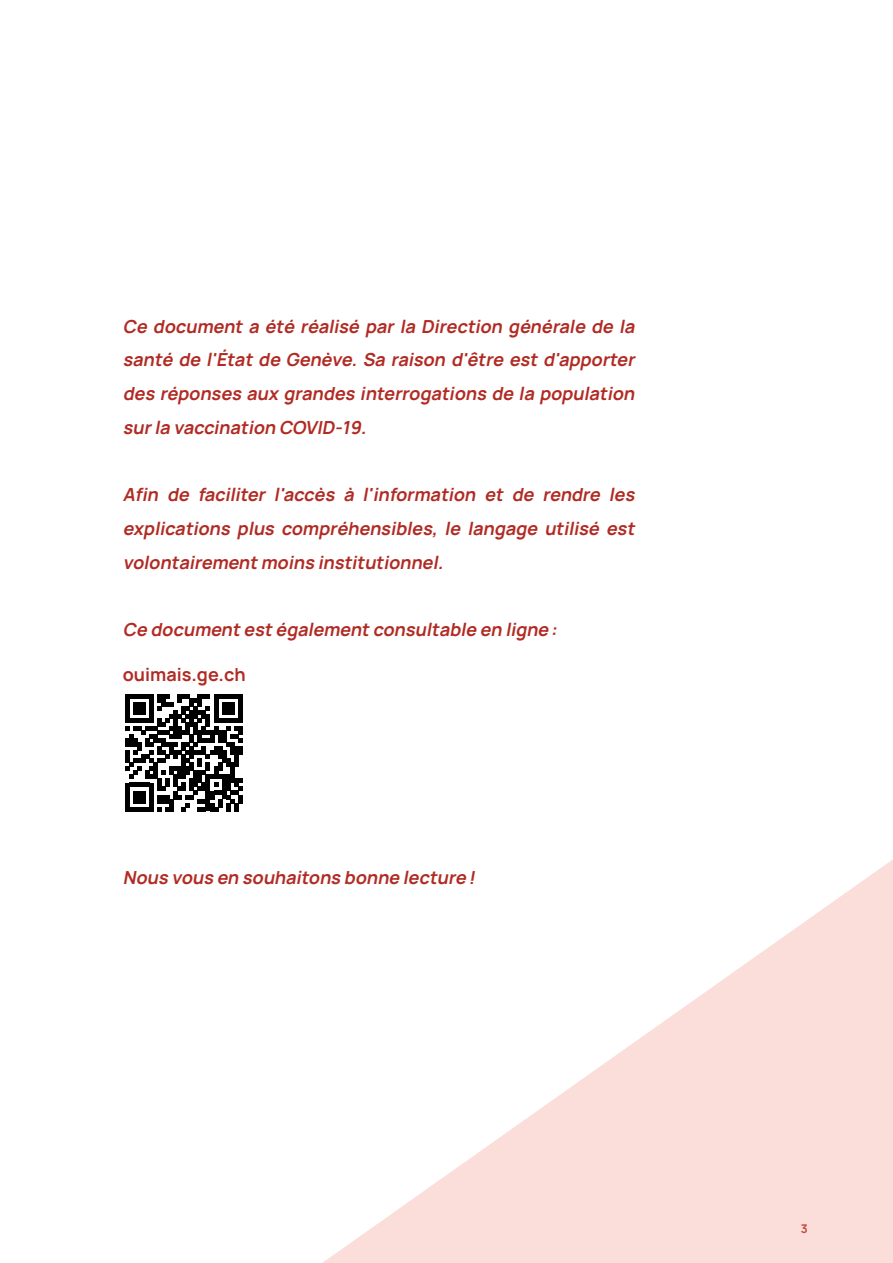
<style>
.page{position:relative;width:893px;height:1263px;background:#fff}
.page>*{position:absolute;margin:0;border:0;box-sizing:border-box;transform-origin:0 0}
.t1{font:italic 700 18px/33.8px "Manrope";color:#b12b24;text-align:justify}
.t2{font:700 18px "Manrope";color:#b12b24}
.t3{font:700 12px "Manrope";color:#b12b24}
</style>
<div class="page">
<svg style="left:322px;top:859px;width:571px;height:404px;fill:#fce2df"></svg>
<svg style="left:125px;top:694px;width:117px;height:117px"></svg>
<p class="t1" style="left:123px;top:308px;width:517px">Ce document a été réalisé par la Direction générale de la santé de l'État de Genève. Sa raison d'être est d'apporter des réponses aux grandes interrogations de la population surla vaccination COVID-19.</p>
<p class="t1" style="left:123px;top:477px;width:517px">Afin de faciliter l'accès à l'information et de rendre les explications plus compréhensibles, le langage utilisé est volontairement moins institutionnel.</p>
<p class="t1" style="left:123px;top:612px;width:440px">Ce document est également consultable en ligne:</p>
<p class="t2" style="left:123px;top:662px;width:124px">ouimais.ge.ch</p>
<p class="t1" style="left:123px;top:860px;width:358px">Nous vous en souhaitons bonne lecture!</p>
<p class="t3" style="left:801px;top:1220px;width:8px">3</p>
</div>
